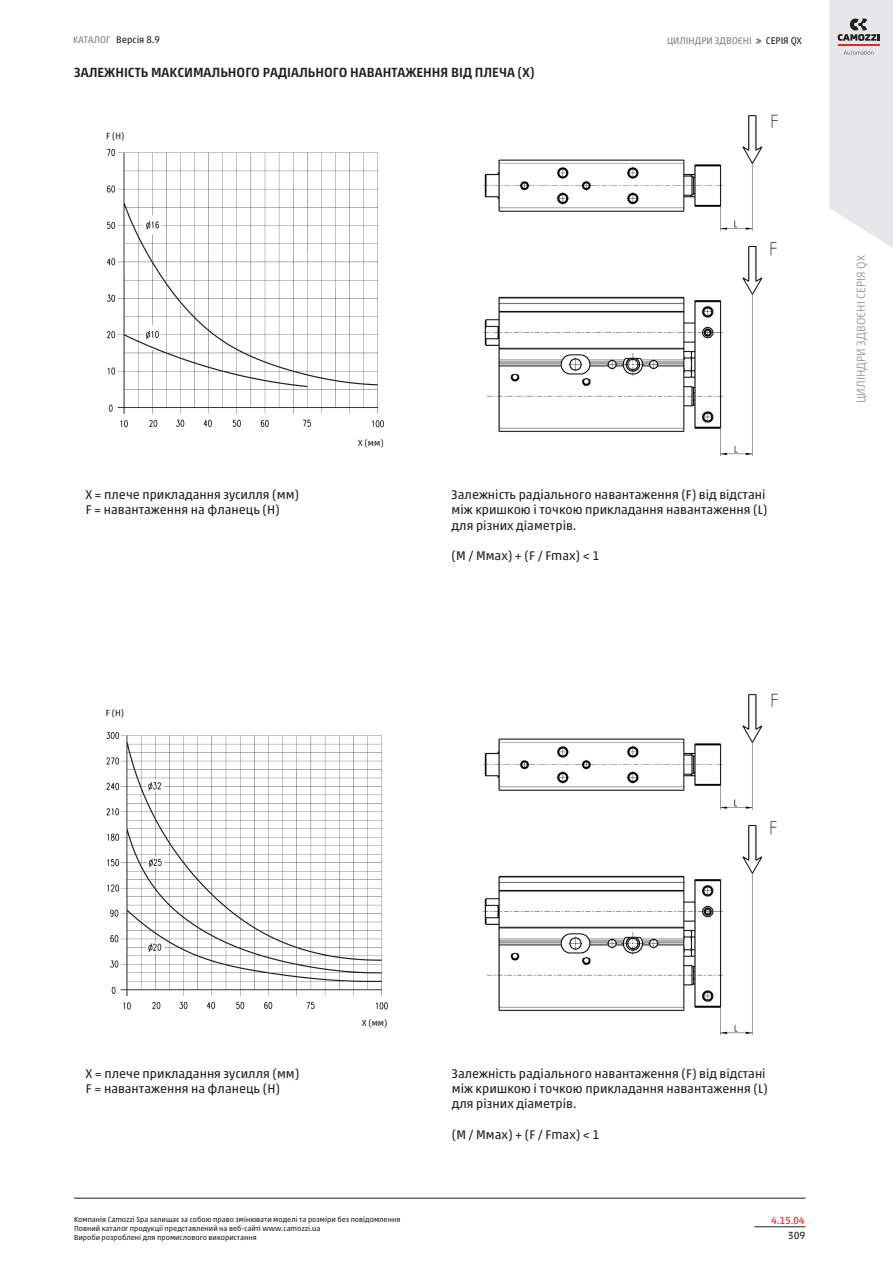
<style>
.page{position:relative;width:893px;height:1263px;background:#fff}
.page>*{position:absolute;margin:0;border:0;box-sizing:border-box;transform-origin:0 0}
.tpblockTitle_value{font:500 13.5px "Akko W1 G";color:#231f20}
.normal_value{font:12.75px/15.3px "Akko W1 G";color:#231f20}
.t1{font:300 12px "Akko W1 G";color:#939598}
.secL{font:10.5px "Akko W1 G";color:#e72621}
.t2{font:10.5px "Akko W1 G";color:#231f20}
.t3{font:9.75px "Akko W1 G";color:#808285}
.t4{font:9.75px "Akko W1 G";color:#231f20}
.t5{font:9px "Akko W1 G";color:#231f20}
.t6{font:7.5px/9px "Akko W1 G";color:#231f20}
.s1{color:#808285}
.s2{color:#231f20}
</style>
<div class="page">
<svg style="left:829px;top:0;width:64px;height:248px"></svg>
<hr style="left:838px;top:44px;width:41px;height:2px;background:#e72621">
<hr style="left:754px;top:1226px;width:51px;height:1px;background:#231f20">
<hr style="left:74px;top:1198px;width:731px;height:1px;background:#231f20">
<img style="left:483px;top:114px;width:295px;height:343px">
<img style="left:483px;top:693px;width:295px;height:343px">
<img style="left:107px;top:148px;width:277px;height:280px">
<img style="left:106px;top:731px;width:282px;height:279px">
<p class="t4" style="left:73px;top:33px;width:88px"><span class="s1">КАТАЛОГ</span> Версія 8.9</p>
<p class="t3" style="left:667px;top:33px;width:136px">ЦИЛІНДРИ ЗДВОЄНІ &gt; <span class="s2">СЕРІЯ QX</span></p>
<p class="tpblockTitle_value" style="left:74px;top:62px;width:462px">ЗАЛЕЖНІСТЬ МАКСИМАЛЬНОГО РАДІАЛЬНОГО НАВАНТАЖЕННЯ ВІД ПЛЕЧА (Х)</p>
<p class="t5" style="left:106px;top:130px;width:20px">F (Н)</p>
<p class="normal_value" style="left:86px;top:486px;width:215px">X = плече прикладання зусилля (мм)</p>
<p class="normal_value" style="left:86px;top:501px;width:196px">F = навантаження на фланець (Н)</p>
<p class="t5" style="left:358px;top:436px;width:27px">X (мм)</p>
<p class="normal_value" style="left:452px;top:486px;width:317px">Залежність радіального навантаження (F) від відстані між кришкою і точкою прикладання навантаження (L) для різних діаметрів.</p>
<p class="normal_value" style="left:452px;top:547px;width:149px">(М / Ммах) + (F / Fmax) &lt; 1</p>
<p class="t1" style="left:852px;top:403px;width:150px;rotate:-90deg">ЦИЛІНДРИ ЗДВОЄНІ СЕРІЯ QX</p>
<p class="t5" style="left:106px;top:707px;width:20px">F (Н)</p>
<p class="normal_value" style="left:86px;top:1065px;width:215px">X = плече прикладання зусилля (мм)</p>
<p class="normal_value" style="left:86px;top:1080px;width:196px">F = навантаження на фланець (Н)</p>
<p class="t5" style="left:362px;top:1016px;width:27px">X (мм)</p>
<p class="t6" style="left:74px;top:1214px;width:328px">Компанія Camozzi Spa залишає за собою право змінювати моделі та розміри без повідомлення<br>Повний каталог продукції представлений на веб-сайті www.camozzi.ua<br>Вироби розроблені для промислового використання</p>
<p class="normal_value" style="left:452px;top:1065px;width:317px">Залежність радіального навантаження (F) від відстані між кришкою і точкою прикладання навантаження (L) для різних діаметрів.</p>
<p class="normal_value" style="left:452px;top:1126px;width:149px">(М / Ммах) + (F / Fmax) &lt; 1</p>
<p class="secL" style="left:771px;top:1212px;width:35px">4.15.04</p>
<p class="t2" style="left:788px;top:1228px;width:19px">309</p>
</div>
